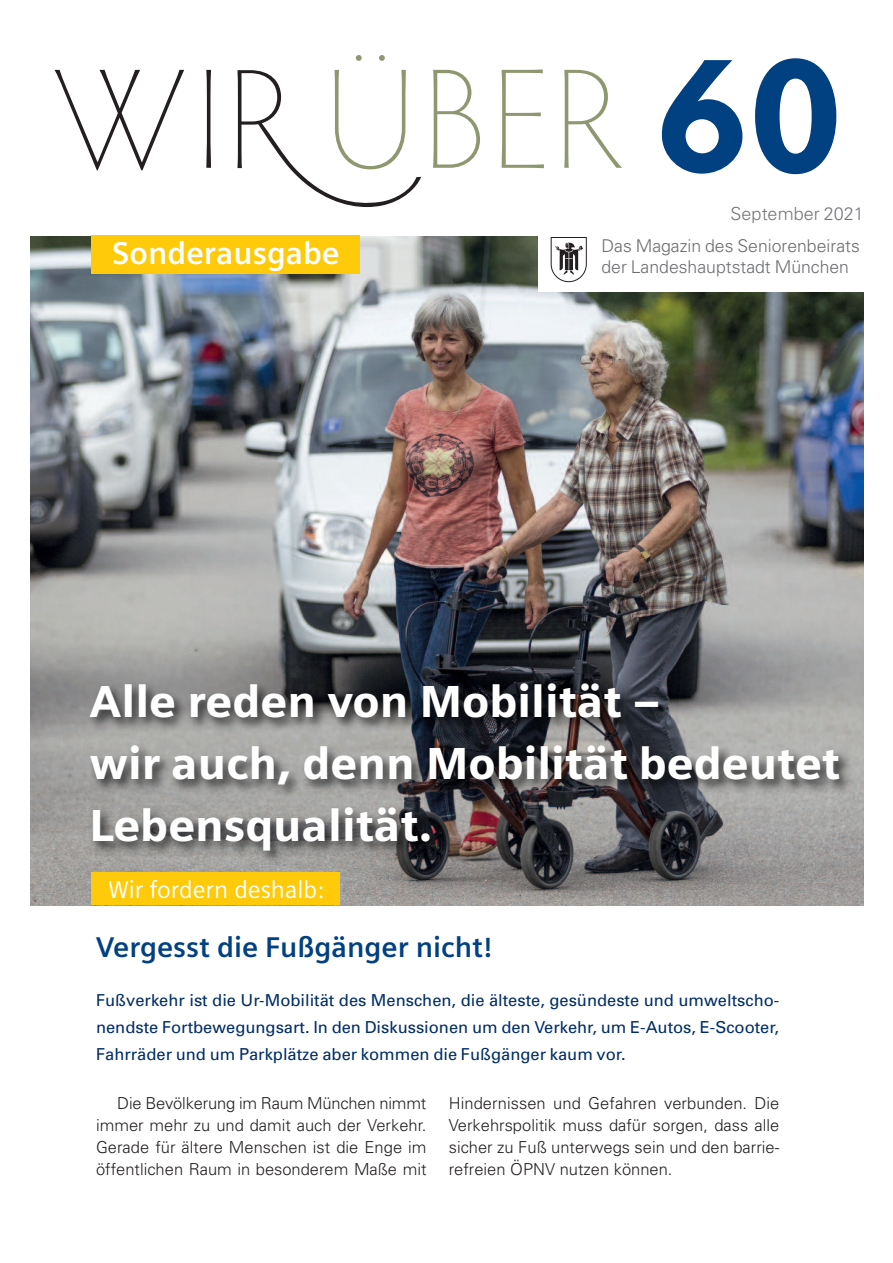
<style>
.page{position:relative;width:893px;height:1263px;background:#fff}
.page>*{position:absolute;margin:0;border:0;box-sizing:border-box;transform-origin:0 0}
.t1{font:900 44.85px/61.8px "Siemens Sans";color:#fff}
.t2{font:700 31.5px "Siemens Sans";color:#fff}
.t3{font:700 28.5px "Siemens Sans";color:#014081}
.t4{font:24.3px "Siemens Sans";color:#fff}
.t5{font:300 18px "Univers";color:#757679}
.t6{font:300 17.55px/21.1px "Univers";color:#6c6d70}
.t7{font:300 16.5px/21.8px "Univers";color:#231f20;text-align:justify}
.t8{font:16.5px/27px "Univers";color:#002d66;text-align:justify}
</style>
<div class="page">
<img style="left:30px;top:236px;width:834px;height:669px">
<svg style="left:55px;top:70px;width:129px;height:100px"></svg>
<svg style="left:206px;top:70px;width:5px;height:98px"></svg>
<svg style="left:433px;top:70px;width:47px;height:98px"></svg>
<svg style="left:502px;top:69px;width:42px;height:99px"></svg>
<svg style="left:564px;top:70px;width:58px;height:98px"></svg>
<svg style="left:237px;top:55px;width:184px;height:152px"></svg>
<svg style="left:662px;top:60px;width:80px;height:114px"></svg>
<svg style="left:755px;top:58px;width:81px;height:116px"></svg>
<div style="left:538px;top:223px;width:346px;height:68px;background:#fff"></div>
<svg style="left:551px;top:237px;width:36px;height:45px"></svg>
<img style="left:52px;top:610px;width:812px;height:296px">
<div style="left:92px;top:872px;width:248px;height:33px;background:#feca0a"></div>
<div style="left:92px;top:236px;width:268px;height:38px;background:#feca0a"></div>
<h2 class="t2" style="left:112px;top:235px;width:229px">Sonderausgabe</h2>
<p class="t5" style="left:731px;top:207px;width:135px">September 2021</p>
<p class="t6" style="left:601px;top:237px;width:260px">Das Magazin des Seniorenbeirats der Landeshauptstadt München</p>
<h1 class="t1" style="left:90px;top:671px;width:752px">Alle reden von Mobilität –<br>wir auch, denn Mobilität bedeutet<br>Lebensqualität.</h1>
<h3 class="t4" style="left:108px;top:875px;width:218px">Wir fordern deshalb:</h3>
<h3 class="t3" style="left:96px;top:930px;width:398px">Vergesst die Fußgänger nicht!</h3>
<p class="t8" style="left:96px;top:988px;width:685px">Fußverkehr ist die Ur-Mobilität des Menschen, die älteste, gesündeste und umweltscho&shy;nendste Fortbewegungsart. In den Diskussionen um den Verkehr, um E-Autos, E-Scooter, Fahrräder und um Parkplätze aber kommen die Fußgänger kaum vor.</p>
<p class="t7" style="left:96px;top:1094px;width:332px;text-indent:21px">Die Bevölkerung im Raum München nimmt immer mehr zu und damit auch der Verkehr.<br>Gerade für ältere Menschen ist die Enge im öffentlichen Raum in besonderem Maße mit</p>
<p class="t7" style="left:449px;top:1094px;width:332px">Hindernissen und Gefahren verbunden. Die Verkehrspolitik muss dafür sorgen, dass alle sicher zu Fuß unterwegs sein und den barrie&shy;refreien ÖPNV nutzen können.</p>
</div>
